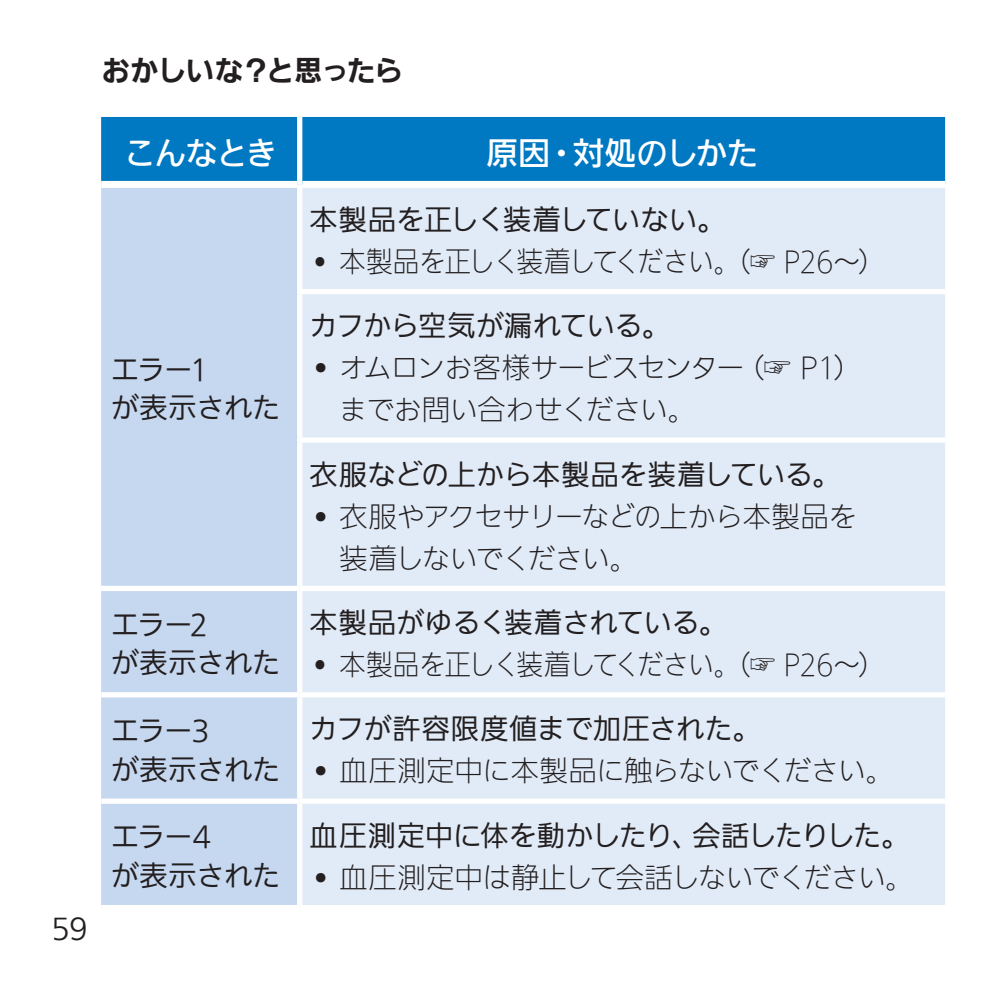
<style>
.page{position:relative;width:990px;height:987px;background:#fff}
.page>*{position:absolute;margin:0;border:0;box-sizing:border-box;transform-origin:0 0}
.t1{font:500 31.5px "Iwa UD Go Hon Pro";letter-spacing:-.02em;color:#fff}
.t2{font:100 28px/38.5px "Iwa UD Go Hon Pro";letter-spacing:-.005em;color:#231f20}
.t3{font:300 28px/42px "Iwa UD Go Hon Pro";letter-spacing:-.025em;color:#231f20}
.t4{font:300 28px "Iwa UD Go Hon Pro";letter-spacing:-.025em;color:#231f20;scale:.93 1}
.t5{font:300 28px/42px "Iwa UD Go Hon Pro";letter-spacing:-.045em;color:#231f20}
.t6{font:700 28px "Iwa UD Go Dsp Pro";letter-spacing:-.01em;color:#231f20}
</style>
<div class="page">
<div style="left:101px;top:117px;width:843px;height:64px;background:#0079c2"></div>
<div style="left:101px;top:188px;width:196px;height:717px;background:#c6d8ef"></div>
<div style="left:302px;top:188px;width:642px;height:717px;background:#e1ebf7"></div>
<div style="left:297px;top:117px;width:5px;height:67px;background:#fff"></div>
<div style="left:297px;top:289px;width:647px;height:5px;background:#fff"></div>
<div style="left:297px;top:437px;width:647px;height:5px;background:#fff"></div>
<div style="left:101px;top:586px;width:198px;height:5px;background:#fff"></div>
<div style="left:299px;top:586px;width:645px;height:5px;background:#fff"></div>
<div style="left:101px;top:692px;width:198px;height:5px;background:#fff"></div>
<div style="left:299px;top:692px;width:645px;height:5px;background:#fff"></div>
<div style="left:101px;top:798px;width:198px;height:5px;background:#fff"></div>
<div style="left:299px;top:798px;width:645px;height:5px;background:#fff"></div>
<p class="t6" style="left:101px;top:50px;width:303px">おかしいな？と思ったら</p>
<p class="t2" style="left:51px;top:911px;width:38px">59</p>
<p class="t1" style="left:124px;top:129px;width:155px">こんなとき</p>
<p class="t1" style="left:486px;top:129px;width:273px">原因・対処のしかた</p>
<p class="t2" style="left:111px;top:351px;width:171px">エラー1<br>が表示された</p>
<p class="t2" style="left:309px;top:201px;width:418px">本製品を正しく装着していない。</p>
<p class="t4" style="left:309px;top:242px;width:619px">• 本製品を正しく装着してください。（☞ P26～）</p>
<p class="t2" style="left:309px;top:308px;width:362px">カフから空気が漏れている。</p>
<p class="t3" style="left:339px;top:348px;width:523px;text-indent:-30px">• オムロンお客様サービスセンター（☞ P1）までお問い合わせください。</p>
<p class="t2" style="left:309px;top:456px;width:532px">衣服などの上から本製品を装着している。</p>
<p class="t5" style="left:339px;top:496px;width:519px;text-indent:-30px">• 衣服やアクセサリーなどの上から本製品を装着しないでください。</p>
<p class="t2" style="left:111px;top:606px;width:171px">エラー2<br>が表示された</p>
<p class="t2" style="left:309px;top:604px;width:419px">本製品がゆるく装着されている。</p>
<p class="t4" style="left:309px;top:645px;width:619px">• 本製品を正しく装着してください。（☞ P26～）</p>
<p class="t2" style="left:111px;top:712px;width:171px">エラー3<br>が表示された</p>
<p class="t2" style="left:309px;top:711px;width:453px">カフが許容限度値まで加圧された。</p>
<p class="t3" style="left:309px;top:751px;width:586px">• 血圧測定中に本製品に触らないでください。</p>
<p class="t2" style="left:111px;top:819px;width:171px">エラー4<br>が表示された</p>
<p class="t2" style="left:309px;top:817px;width:602px">血圧測定中に体を動かしたり、会話したりした。</p>
<p class="t3" style="left:309px;top:857px;width:606px">• 血圧測定中は静止して会話しないでください。</p>
</div>
